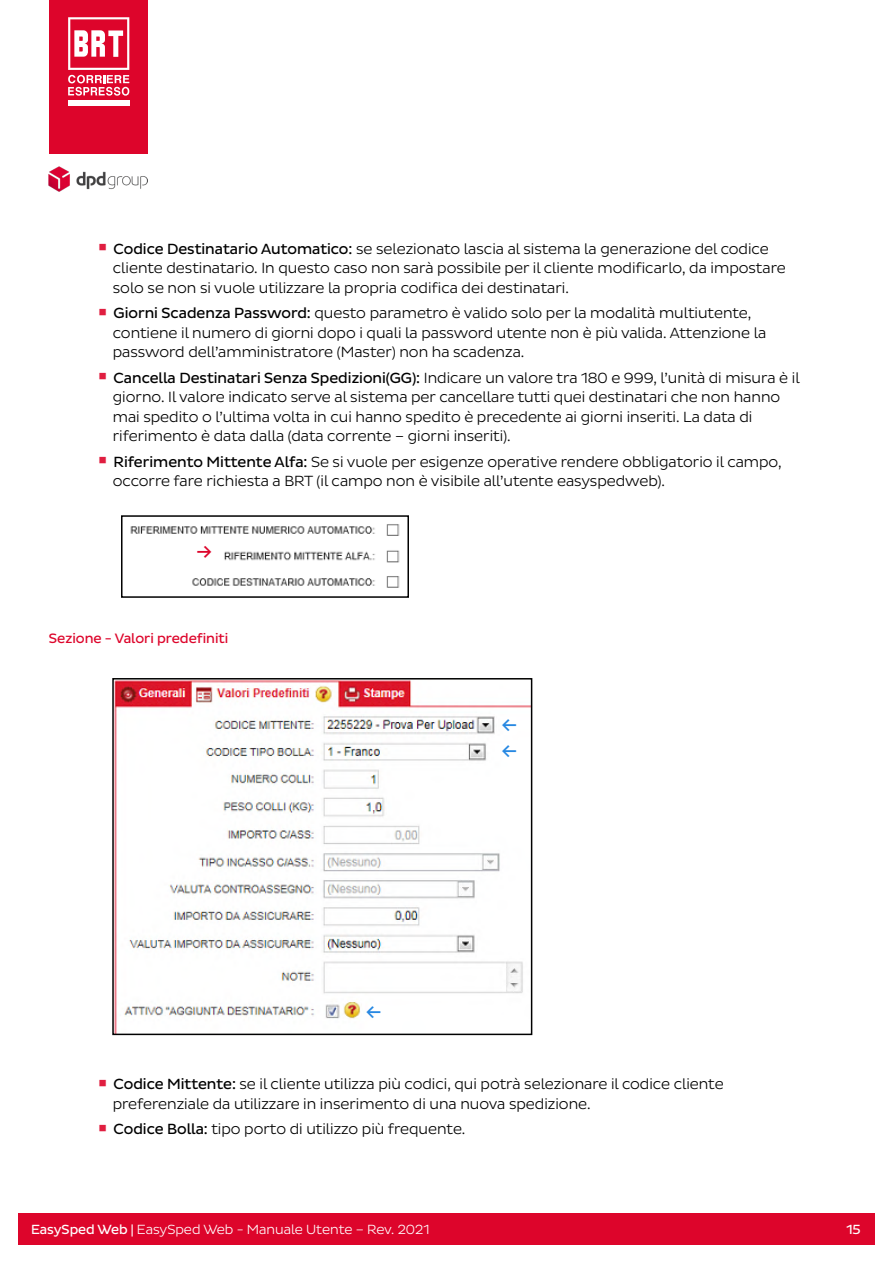
<style>
.page{position:relative;width:893px;height:1263px;background:#fff}
.page>*{position:absolute;margin:0;border:0;box-sizing:border-box;transform-origin:0 0}
.t1{font:24px "Pluto Sans DPD Regular";color:#2788e2}
.t2{font:24px "Pluto Sans DPD Regular";color:#dd052b}
.t3{font:15px/19.5px "Pluto Sans DPD Light";color:#000}
.t4{font:13.8px "Pluto Sans DPD Regular";color:#dd052b}
.t5{font:13.5px "Pluto Sans DPD Light";color:#fff}
.t6{font:13.5px "Pluto Sans DPD Regular";color:#fff}
.s1{font-family:"Arial";font-weight:700;font-size:24px;color:#e01e40}
.s2{font-family:"Pluto Sans DPD Regular"}
</style>
<div class="page">
<div style="left:49px;top:0;width:99px;height:153px;background:#dd052b"></div>
<div style="left:68px;top:101px;width:61px;height:5px;background:#fff"></div>
<svg style="left:68px;top:17px;width:61px;height:79px"></svg>
<img style="left:49px;top:166px;width:99px;height:26px">
<div style="left:18px;top:1213px;width:857px;height:32px;background:#dd052b"></div>
<img style="left:130px;top:524px;width:270px;height:64px">
<div style="left:121px;top:515px;width:288px;height:83px;border:2px solid #000"></div>
<img style="left:115px;top:681px;width:414px;height:351px">
<div style="left:112px;top:678px;width:420px;height:357px;border:2px solid #000"></div>
<p class="t3" style="left:113px;top:239px;width:674px;text-indent:-14px"><span class="s1">▪</span> <span class="s2">Codice Destinatario Automatico:</span> se selezionato lascia al sistema la generazione del codice cliente destinatario. In questo caso non sarà possibile per il cliente modificarlo, da impostare solo se non si vuole utilizzare la propria codifica dei destinatari.</p>
<p class="t3" style="left:113px;top:303px;width:655px;text-indent:-14px"><span class="s1">▪</span> <span class="s2">Giorni Scadenza Password:</span> questo parametro è valido solo per la modalità multiutente, contiene il numero di giorni dopo i quali la password utente non è più valida. Attenzione la password dell’amministratore (Master) non ha scadenza.</p>
<p class="t3" style="left:113px;top:368px;width:688px;text-indent:-14px"><span class="s1">▪</span> <span class="s2">Cancella Destinatari Senza Spedizioni(GG):</span> Indicare un valore tra 180 e 999, l’unità di misura è il giorno. Il valore indicato serve al sistema per cancellare tutti quei destinatari che non hanno mai spedito o l’ultima volta in cui hanno spedito è precedente ai giorni inseriti. La data di riferimento è data dalla (data corrente – giorni inseriti).</p>
<p class="t3" style="left:113px;top:452px;width:670px;text-indent:-14px"><span class="s1">▪</span> <span class="s2">Riferimento Mittente Alfa:</span> Se si vuole per esigenze operative rendere obbligatorio il campo, occorre fare richiesta a BRT (il campo non è visibile all’utente easyspedweb).</p>
<h1 class="t2" style="left:196px;top:537px;width:18px">-&gt;</h1>
<p class="t4" style="left:49px;top:631px;width:181px">Sezione - Valori predefiniti</p>
<h1 class="t1" style="left:382px;top:1027px;width:18px;rotate:-180deg">-&gt;</h1>
<h1 class="t1" style="left:518px;top:740px;width:18px;rotate:-180deg">-&gt;</h1>
<h1 class="t1" style="left:518px;top:766px;width:18px;rotate:-180deg">-&gt;</h1>
<p class="t3" style="left:113px;top:1074px;width:612px;text-indent:-14px"><span class="s1">▪</span> <span class="s2">Codice Mittente:</span> se il cliente utilizza più codici, qui potrà selezionare il codice cliente preferenziale da utilizzare in inserimento di una nuova spedizione.</p>
<p class="t3" style="left:98px;top:1119px;width:368px"><span class="s1">▪</span> <span class="s2">Codice Bolla:</span> tipo porto di utilizzo più frequente.</p>
<p class="t5" style="left:31px;top:1222px;width:400px"><span class="s2">EasySped Web |</span> EasySped Web - Manuale Utente – Rev. 2021</p>
<p class="t6" style="left:846px;top:1222px;width:16px">15</p>
</div>
